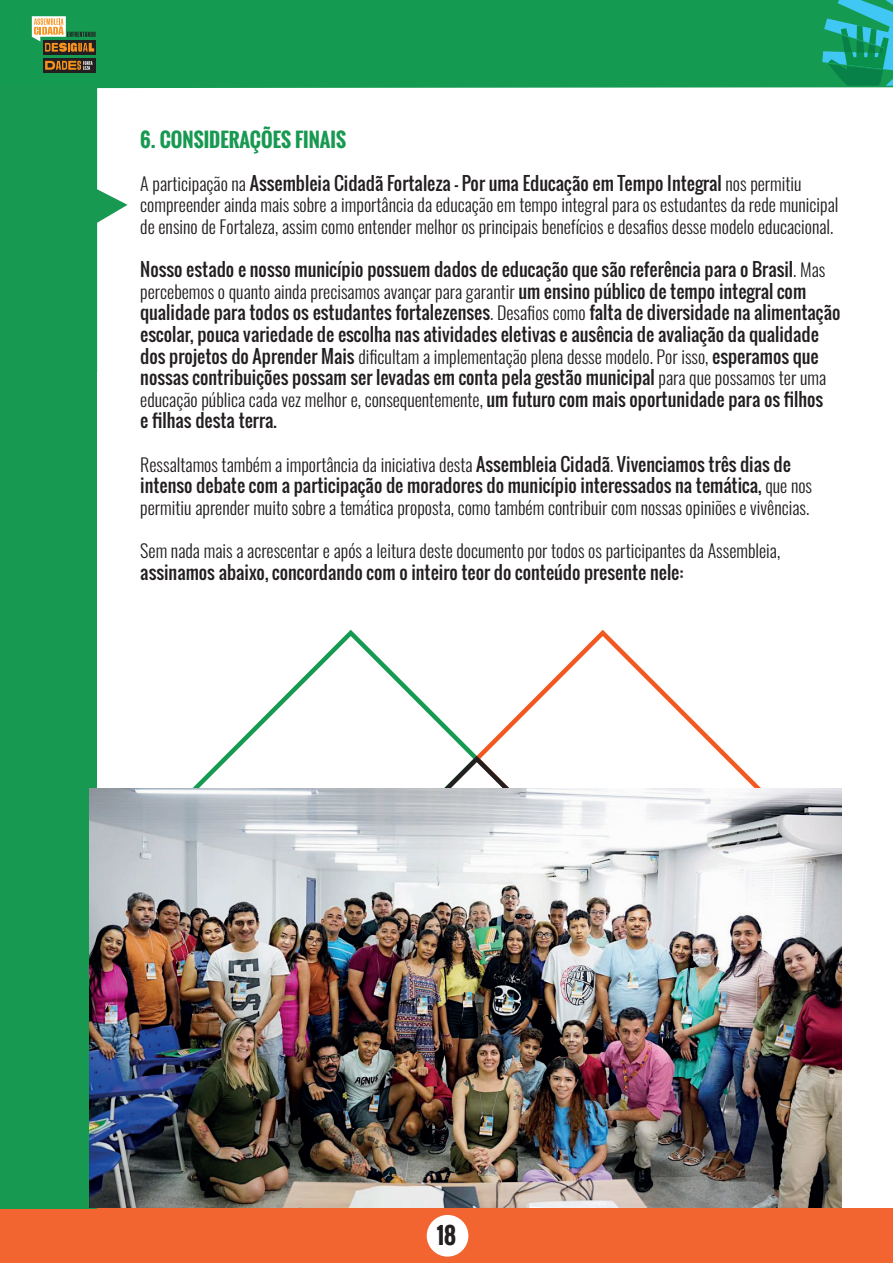
<style>
.page{position:relative;width:893px;height:1263px;background:#fff}
.page>*{position:absolute;margin:0;border:0;box-sizing:border-box;transform-origin:0 0}
.t1{font:700 22.5px "Oswald";color:#231f20}
.t2{font:700 19.5px "Oswald";color:#189951}
.t3{font:18px/21.6px "Oswald";color:#231f20}
.t4{font:300 18px/21.6px "Oswald";color:#231f20}
.s1{font-weight:400}
.s2{font-weight:300}
</style>
<div class="page">
<div style="left:0;top:0;width:822px;height:88px;background:#159a51"></div>
<svg style="left:822px;top:0;width:71px;height:88px;background:#1fa381"></svg>
<div style="left:43px;top:58px;width:53px;height:15px;background:#231f20"></div>
<div style="left:43px;top:40px;width:53px;height:15px;background:#231f20"></div>
<svg style="left:32px;top:16px;width:64px;height:36px"></svg>
<svg style="left:45px;top:61px;width:48px;height:9px"></svg>
<div style="left:0;top:1209px;width:893px;height:54px;background:#f26430"></div>
<div style="left:427px;top:1215px;width:41px;height:41px;background:#fff;border-radius:50%"></div>
<svg style="left:177px;top:629px;width:294px;height:160px"></svg>
<svg style="left:471px;top:629px;width:305px;height:160px"></svg>
<svg style="left:429px;top:752px;width:95px;height:37px"></svg>
<svg style="left:0;top:86px;width:128px;height:286px"></svg>
<div style="left:0;top:372px;width:97px;height:837px;background:#189951"></div>
<img style="left:89px;top:789px;width:753px;height:419px">
<p class="t2" style="left:140px;top:125px;width:207px">6. CONSIDERAÇÕES FINAIS</p>
<p class="t4" style="left:140px;top:171px;width:700px">A participação na <span class="s1">Assembleia Cidadã Fortaleza - Por uma Educação em Tempo Integral</span> nos permitiu compreender ainda mais sobre a importância da educação em tempo integral para os estudantes da rede municipal de ensino de Fortaleza, assim como entender melhor os principais benefícios e desafios desse modelo educacional.</p>
<p class="t3" style="left:140px;top:259px;width:702px">Nosso estado e nosso município possuem dados de educação que são referência para o Brasil<span class="s2">. Mas percebemos o quanto ainda precisamos avançar para garantir</span> um ensino público de tempo integral com qualidade para todos os estudantes fortalezenses<span class="s2">. Desafios como</span> falta de diversidade na alimentação escolar, pouca variedade de escolha nas atividades eletivas e ausência de avaliação da qualidade dos projetos do Aprender Mais <span class="s2">dificultam a implementação plena desse modelo. Por isso,</span> esperamos que nossas contribuições possam ser levadas em conta pela gestão municipal <span class="s2">para que possamos ter uma educação pública cada vez melhor e, consequentemente,</span> um futuro com mais oportunidade para os filhos<br>e filhas desta terra.</p>
<p class="t4" style="left:140px;top:452px;width:673px">Ressaltamos também a importância da iniciativa desta <span class="s1">Assembleia Cidadã</span>. <span class="s1">Vivenciamos três dias de intenso debate com a participação de moradores do município interessados na temática,</span> que nos permitiu aprender muito sobre a temática proposta, como também contribuir com nossas opiniões e vivências.</p>
<p class="t4" style="left:140px;top:538px;width:641px">Sem nada mais a acrescentar e após a leitura deste documento por todos os participantes da Assembleia,</p>
<p class="t3" style="left:140px;top:561px;width:544px">assinamos abaixo, concordando com o inteiro teor do conteúdo presente nele:</p>
<p class="t1" style="left:437px;top:1219px;width:21px">18</p>
</div>
